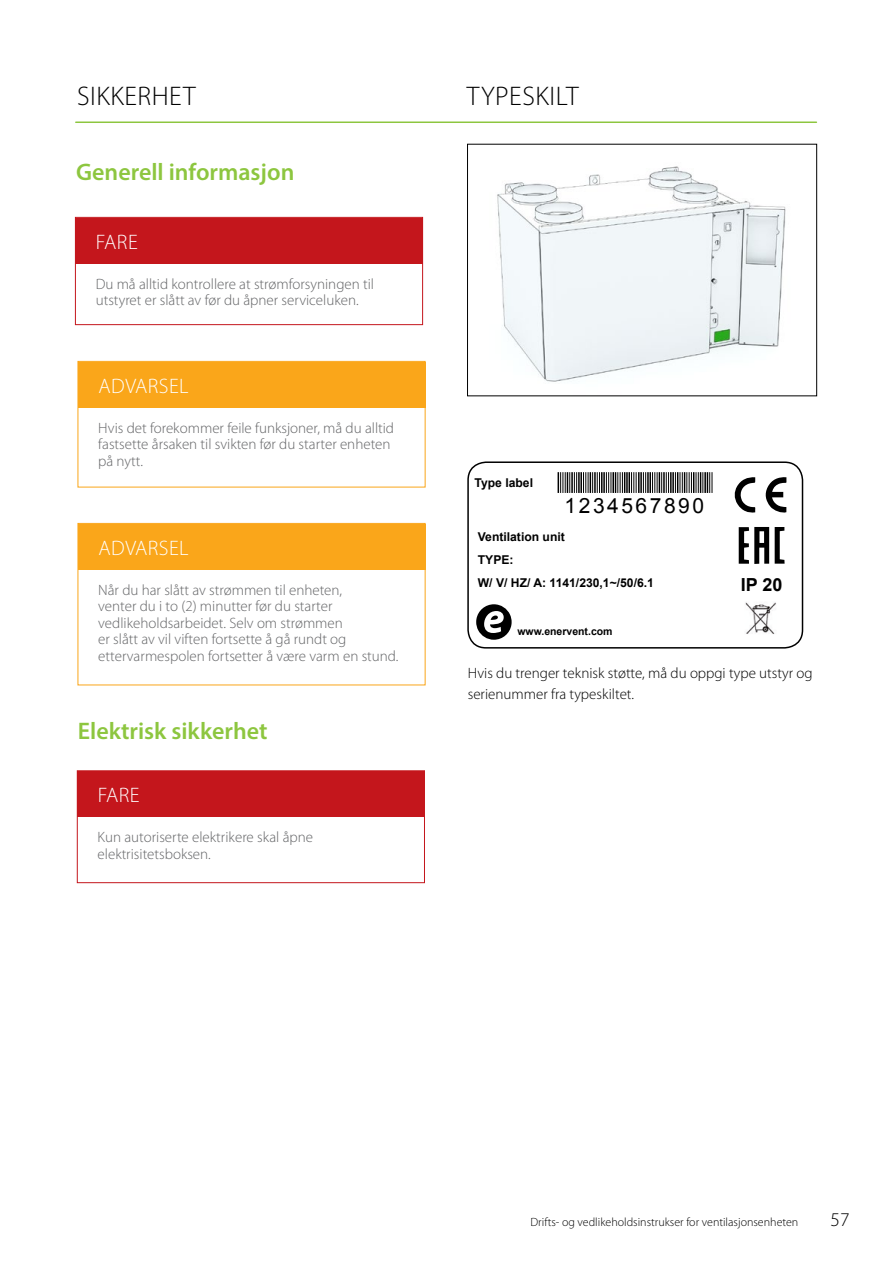
<style>
.page{position:relative;width:893px;height:1263px;background:#fff}
.page>*{position:absolute;margin:0;border:0;box-sizing:border-box;transform-origin:0 0}
.t1{font:300 27px "Myriad Pro";letter-spacing:.02em;color:#000}
.t2{font:600 24px "Myriad Pro";color:#8dc63f}
.t3{font:300 21px "Myriad Pro";letter-spacing:.02em;color:#fff}
.t4{font:21px "Arial";letter-spacing:.12em;color:#000}
.t5{font:300 19.5px "Myriad Pro";color:#000}
.t6{font:700 18px "Arial";color:#000}
.t7{font:300 15px/16.5px "Myriad Pro";color:#636466}
.t8{font:300 15px/21px "Myriad Pro";color:#000}
.t9{font:700 12.15px/23px "Arial";color:#000}
.t10{font:300 12px "Myriad Pro";color:#000}
.t11{font:700 10.5px "Arial";color:#000}
</style>
<div class="page">
<hr style="left:76px;top:121px;width:740px;height:2px;background:#8dc63f">
<div style="left:75px;top:218px;width:348px;height:45px;background:#c4161c"></div>
<div style="left:77px;top:771px;width:347px;height:46px;background:#c4161c"></div>
<div style="left:75px;top:217px;width:348px;height:108px;border:1px solid #c4161c"></div>
<div style="left:77px;top:770px;width:348px;height:113px;border:1px solid #c4161c"></div>
<div style="left:78px;top:362px;width:347px;height:45px;background:#faa61a"></div>
<div style="left:78px;top:524px;width:347px;height:45px;background:#faa61a"></div>
<div style="left:78px;top:361px;width:347px;height:126px;border:1px solid #faa61a"></div>
<div style="left:78px;top:523px;width:347px;height:162px;border:1px solid #faa61a"></div>
<svg style="left:765px;top:477px;width:21px;height:36px"></svg>
<svg style="left:734px;top:477px;width:21px;height:36px"></svg>
<svg style="left:739px;top:527px;width:30px;height:37px"></svg>
<svg style="left:775px;top:527px;width:10px;height:37px"></svg>
<img style="left:745px;top:602px;width:31px;height:32px">
<svg style="left:476px;top:604px;width:36px;height:36px"></svg>
<hr style="left:638px;top:472px;width:2px;height:21px;background:#000">
<hr style="left:647px;top:472px;width:2px;height:21px;background:#000">
<hr style="left:640px;top:472px;width:2px;height:21px;background:#000">
<svg style="left:643px;top:472px;width:3px;height:21px"></svg>
<hr style="left:649px;top:472px;width:2px;height:21px;background:#000">
<hr style="left:578px;top:472px;width:2px;height:21px;background:#000">
<svg style="left:558px;top:472px;width:19px;height:21px"></svg>
<hr style="left:580px;top:472px;width:2px;height:21px;background:#000">
<hr style="left:670px;top:472px;width:2px;height:21px;background:#000">
<svg style="left:652px;top:472px;width:17px;height:21px"></svg>
<hr style="left:672px;top:472px;width:2px;height:21px;background:#000">
<hr style="left:601px;top:472px;width:2px;height:21px;background:#000">
<svg style="left:583px;top:472px;width:17px;height:21px"></svg>
<hr style="left:603px;top:472px;width:2px;height:21px;background:#000">
<svg style="left:606px;top:472px;width:19px;height:21px"></svg>
<hr style="left:626px;top:472px;width:2px;height:21px;background:#000">
<hr style="left:628px;top:472px;width:2px;height:21px;background:#000">
<svg style="left:675px;top:472px;width:38px;height:21px"></svg>
<svg style="left:631px;top:472px;width:6px;height:21px"></svg>
<div style="left:467px;top:461px;width:336px;height:188px;border:2px solid #000;border-radius:18px"></div>
<img style="left:497px;top:166px;width:289px;height:216px">
<div style="left:467px;top:144px;width:350px;height:252px;border:1px solid #000"></div>
<h1 class="t1" style="left:77px;top:80px;width:120px">SIKKERHET</h1>
<h2 class="t2" style="left:76px;top:157px;width:220px">Generell informasjon</h2>
<h3 class="t3" style="left:96px;top:229px;width:43px">FARE</h3>
<p class="t7" style="left:96px;top:275px;width:280px">Du må alltid kontrollere at strømforsyningen til utstyret er slått av før du åpner serviceluken.</p>
<h3 class="t3" style="left:98px;top:373px;width:92px">ADVARSEL</h3>
<p class="t7" style="left:98px;top:419px;width:297px">Hvis det forekommer feile funksjoner, må du alltid fastsette årsaken til svikten før du starter enheten på nytt.</p>
<h3 class="t3" style="left:98px;top:535px;width:92px">ADVARSEL</h3>
<p class="t7" style="left:98px;top:581px;width:302px">Når du har slått av strømmen til enheten,<br>venter du i to (2) minutter før du starter vedlikeholdsarbeidet. Selv om strømmen<br>er slått av vil viften fortsette å gå rundt og ettervarmespolen fortsetter å være varm en stund.</p>
<h2 class="t2" style="left:78px;top:716px;width:191px">Elektrisk sikkerhet</h2>
<h3 class="t3" style="left:98px;top:783px;width:43px">FARE</h3>
<p class="t7" style="left:98px;top:829px;width:217px">Kun autoriserte elektrikere skal åpne elektrisitetsboksen.</p>
<h1 class="t1" style="left:467px;top:80px;width:113px">TYPESKILT</h1>
<p class="t9" style="left:475px;top:472px;width:60px">Type label</p>
<h3 class="t4" style="left:565px;top:491px;width:141px">1234567890</h3>
<p class="t9" style="left:478px;top:526px;width:178px">Ventilation unit<br>TYPE:<br>W/ V/ HZ/ A: 1141/230,1~/50/6.1</p>
<p class="t11" style="left:517px;top:624px;width:97px">www.enervent.com</p>
<p class="t6" style="left:741px;top:573px;width:43px">IP 20</p>
<p class="t8" style="left:468px;top:663px;width:346px">Hvis du trenger teknisk støtte, må du oppgi type utstyr og serienummer fra typeskiltet.</p>
<p class="t10" style="left:530px;top:1215px;width:269px">Drifts- og vedlikeholdsinstrukser for ventilasjonsenheten</p>
<h3 class="t5" style="left:831px;top:1208px;width:21px">57</h3>
</div>
